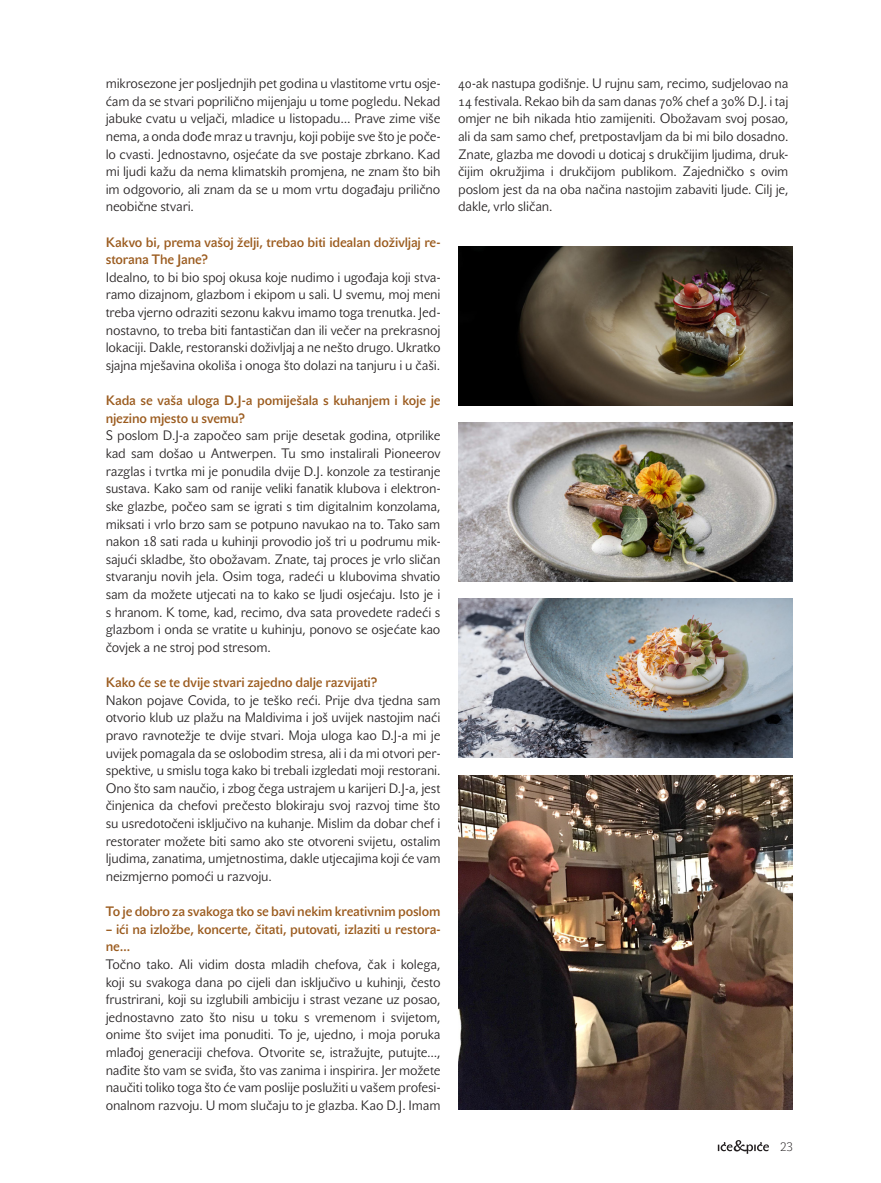
<style>
.page{position:relative;width:881px;height:1183px;background:#fff}
.page>*{position:absolute;margin:0;border:0;box-sizing:border-box;transform-origin:0 0}
.Tekst_1_-_prvi_parag{font:13.5px/17.5px "John Sans Lite Pro";letter-spacing:-.01em;color:#231f20;text-align:justify}
.Tekst_1_-_prvi_parag-2{font:700 13.5px/17.5px "John Sans Lite Pro";letter-spacing:-.01em;color:#9b5b1e}
.t1{font:12px "John Sans White Pro";color:#231f20}
</style>
<div class="page">
<img style="left:458px;top:775px;width:334px;height:334px">
<img style="left:458px;top:599px;width:334px;height:158px">
<img style="left:458px;top:422px;width:334px;height:159px">
<img style="left:458px;top:246px;width:334px;height:159px">
<svg style="left:717px;top:1140px;width:51px;height:13px"></svg>
<p class="Tekst_1_-_prvi_parag" style="left:106px;top:75px;width:336px">mikrosezone jer posljednjih pet godina u vlastitome vrtu osje&shy;ćam da se stvari poprilično mijenjaju u tome pogledu. Nekad jabuke cvatu u veljači, mladice u listopadu… Prave zime više nema, a onda dođe mraz u travnju, koji pobije sve što je poče&shy;lo cvasti. Jednostavno, osjećate da sve postaje zbrkano. Kad mi ljudi kažu da nema klimatskih promjena, ne znam što bih im odgovorio, ali znam da se u mom vrtu događaju prilično neobične stvari.</p>
<p class="Tekst_1_-_prvi_parag-2" style="left:106px;top:233px;width:336px">Kakvo bi, prema vašoj želji, trebao biti idealan doživljaj re&shy;storana The Jane?</p>
<p class="Tekst_1_-_prvi_parag" style="left:106px;top:268px;width:336px">Idealno, to bi bio spoj okusa koje nudimo i ugođaja koji stva&shy;ramo dizajnom, glazbom i ekipom u sali. U svemu, moj meni treba vjerno odraziti sezonu kakvu imamo toga trenutka. Jed&shy;nostavno, to treba biti fantastičan dan ili večer na prekrasnoj lokaciji. Dakle, restoranski doživljaj a ne nešto drugo. Ukratko sjajna mješavina okoliša i onoga što dolazi na tanjuru i u čaši.</p>
<p class="Tekst_1_-_prvi_parag-2" style="left:106px;top:392px;width:336px">Kada se vaša uloga D.J-a pomiješala s kuhanjem i koje je njezino mjesto u svemu?</p>
<p class="Tekst_1_-_prvi_parag" style="left:106px;top:427px;width:336px">S poslom D.J-a započeo sam prije desetak godina, otprilike kad sam došao u Antwerpen. Tu smo instalirali Pioneerov razglas i tvrtka mi je ponudila dvije D.J. konzole za testiranje sustava. Kako sam od ranije veliki fanatik klubova i elektron&shy;ske glazbe, počeo sam se igrati s tim digitalnim konzolama, miksati i vrlo brzo sam se potpuno navukao na to. Tako sam nakon 18 sati rada u kuhinji provodio još tri u podrumu mik&shy;sajući skladbe, što obožavam. Znate, taj proces je vrlo sličan stvaranju novih jela. Osim toga, radeći u klubovima shvatio sam da možete utjecati na to kako se ljudi osjećaju. Isto je i s hranom. K tome, kad, recimo, dva sata provedete radeći s glazbom i onda se vratite u kuhinju, ponovo se osjećate kao čovjek a ne stroj pod stresom.</p>
<p class="Tekst_1_-_prvi_parag-2" style="left:106px;top:673px;width:273px">Kako će se te dvije stvari zajedno dalje razvijati?</p>
<p class="Tekst_1_-_prvi_parag" style="left:106px;top:691px;width:336px">Nakon pojave Covida, to je teško reći. Prije dva tjedna sam otvorio klub uz plažu na Maldivima i još uvijek nastojim naći pravo ravnotežje te dvije stvari. Moja uloga kao D.J-a mi je uvijek pomagala da se oslobodim stresa, ali i da mi otvori per&shy;spektive, u smislu toga kako bi trebali izgledati moji restorani.<br>Ono što sam naučio, i zbog čega ustrajem u karijeri D.J-a, jest činjenica da chefovi prečesto blokiraju svoj razvoj time što su usredotočeni isključivo na kuhanje. Mislim da dobar chef i restorater možete biti samo ako ste otvoreni svijetu, ostalim ljudima, zanatima, umjetnostima, dakle utjecajima koji će vam neizmjerno pomoći u razvoju.</p>
<p class="Tekst_1_-_prvi_parag-2" style="left:106px;top:902px;width:336px">To je dobro za svakoga tko se bavi nekim kreativnim poslom</p>
<p class="Tekst_1_-_prvi_parag-2" style="left:106px;top:920px;width:336px">– ići na izložbe, koncerte, čitati, putovati, izlaziti u restora&shy;ne…</p>
<p class="Tekst_1_-_prvi_parag" style="left:106px;top:955px;width:336px">Točno tako. Ali vidim dosta mladih chefova, čak i kolega, koji su svakoga dana po cijeli dan isključivo u kuhinji, često frustrirani, koji su izglubili ambiciju i strast vezane uz posao, jednostavno zato što nisu u toku s vremenom i svijetom, onime što svijet ima ponuditi. To je, ujedno, i moja poruka mlađoj generaciji chefova. Otvorite se, istražujte, putujte…, nađite što vam se sviđa, što vas zanima i inspirira. Jer možete naučiti toliko toga što će vam poslije poslužiti u vašem profesi&shy;onalnom razvoju. U mom slučaju to je glazba. Kao D.J. Imam</p>
<p class="Tekst_1_-_prvi_parag" style="left:458px;top:75px;width:332px">40-ak nastupa godišnje. U rujnu sam, recimo, sudjelovao na 14 festivala. Rekao bih da sam danas 70% chef a 30% D.J. i taj omjer ne bih nikada htio zamijeniti. Obožavam svoj posao, ali da sam samo chef, pretpostavljam da bi mi bilo dosadno.<br>Znate, glazba me dovodi u doticaj s drukčijim ljudima, druk&shy;čijim okružjima i drukčijom publikom. Zajedničko s ovim poslom jest da na oba načina nastojim zabaviti ljude. Cilj je, dakle, vrlo sličan.</p>
<p class="t1" style="left:779px;top:1139px;width:14px">23</p>
</div>
